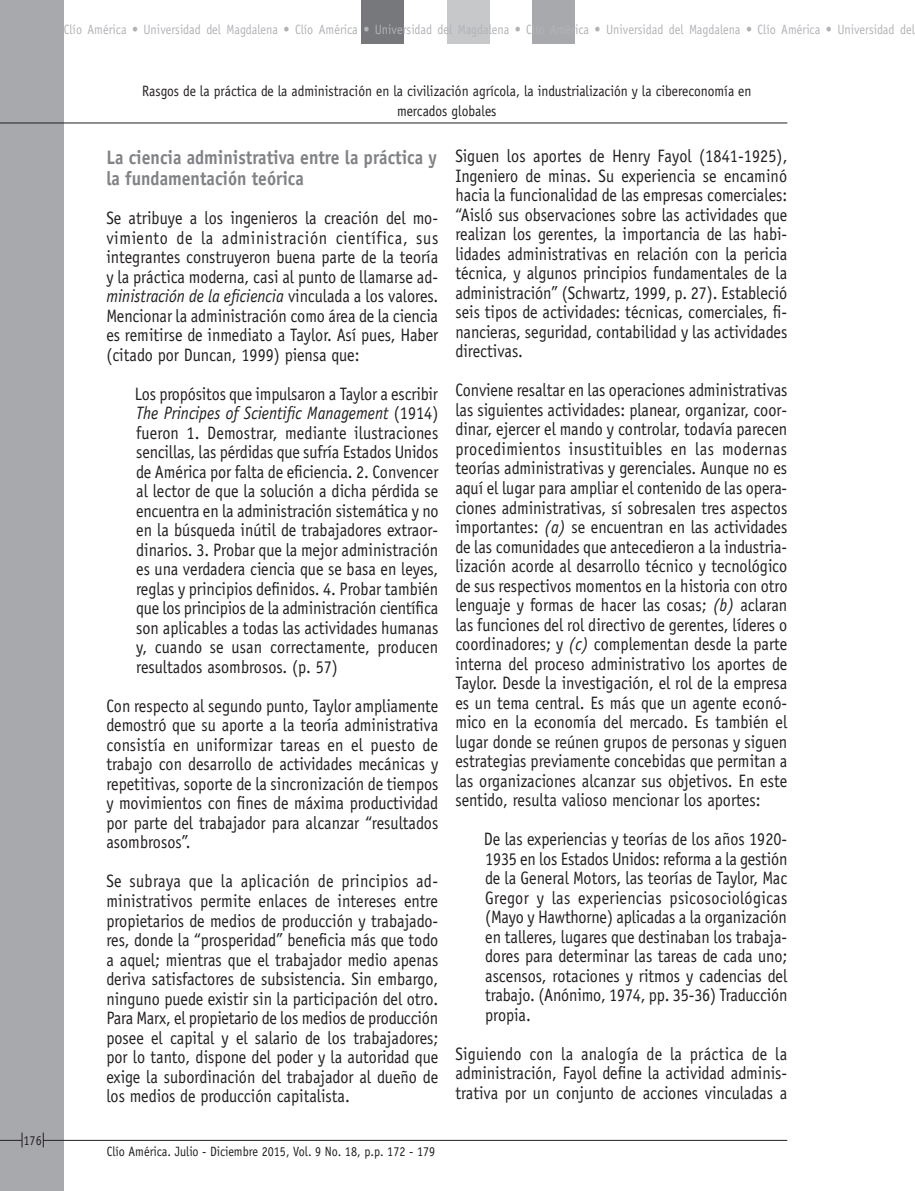
<style>
.page{position:relative;width:915px;height:1191px;background:#fff}
.page>*{position:absolute;margin:0;border:0;box-sizing:border-box;transform-origin:0 0}
.t1{font:700 19.5px/21px "Officina Sans";color:#808285;scale:.9 1}
.t2{font:18px/19.5px "Officina Sans";color:#231f20;text-align:justify;scale:.9 1}
.t3{font:15px/19.8px "Officina Sans";color:#231f20;text-align:center;scale:.9 1}
.t4{font:13.5px "Officina Sans";color:#b2b3b7;scale:.9 1}
.t5{font:13.5px "Officina Sans";color:#231f20;scale:.9 1}
.s1{font-style:italic}
</style>
<div class="page">
<div style="left:0;top:0;width:64px;height:1191px;background:#a8a9ad"></div>
<hr style="left:43px;top:1140px;width:744px;height:1px;background:#231f20">
<div style="left:361px;top:0;width:43px;height:44px;background:#76787b"></div>
<div style="left:531px;top:0;width:43px;height:44px;background:#a8a9ad"></div>
<div style="left:446px;top:0;width:43px;height:44px;background:#c7c8ca"></div>
<svg style="left:43px;top:1132px;width:1px;height:15px"></svg>
<svg style="left:0;top:1132px;width:23px;height:15px"></svg>
<hr style="left:0;top:123px;width:787px;height:1px;background:#231f20">
<p class="t5" style="left:24px;top:1132px;width:22px">176</p>
<p class="t4" style="left:64px;top:21px;width:946px">Clío América • Universidad del Magdalena • Clío América • Universidad del Magdalena • Clío América • Universidad del Magdalena • Clío América • Universidad del</p>
<p class="t3" style="left:142px;top:81px;width:678px">Rasgos de la práctica de la administración en la civilización agrícola, la industrialización y la cibereconomía en mercados globales</p>
<p class="t1" style="left:106px;top:147px;width:368px">La ciencia administrativa entre la práctica y la fundamentación teórica</p>
<p class="t2" style="left:106px;top:208px;width:370px">Se atribuye a los ingenieros la creación del mo&shy;vimiento de la administración científica, sus integrantes construyeron buena parte de la teoría y la práctica moderna, casi al punto de llamarse ad&shy;<span class="s1">ministración de la eficiencia</span> vinculada a los valores.<br>Mencionar la administración como área de la ciencia es remitirse de inmediato a Taylor. Así pues, Haber (citado por Duncan, 1999) piensa que:</p>
<p class="t2" style="left:135px;top:384px;width:339px">Los propósitos que impulsaron a Taylor a escribir <span class="s1">The Principes of Scientific Management</span> (1914) fueron 1. Demostrar, mediante ilustraciones sencillas, las pérdidas que sufría Estados Unidos de América por falta de eficiencia. 2. Convencer al lector de que la solución a dicha pérdida se encuentra en la administración sistemática y no en la búsqueda inútil de trabajadores extraor&shy;dinarios. 3. Probar que la mejor administración es una verdadera ciencia que se basa en leyes, reglas y principios definidos. 4. Probar también que los principios de la administración científica son aplicables a todas las actividades humanas y, cuando se usan correctamente, producen resultados asombrosos. (p. 57)</p>
<p class="t2" style="left:106px;top:696px;width:370px">Con respecto al segundo punto, Taylor ampliamente demostró que su aporte a la teoría administrativa consistía en uniformizar tareas en el puesto de trabajo con desarrollo de actividades mecánicas y repetitivas, soporte de la sincronización de tiempos y movimientos con fines de máxima productividad por parte del trabajador para alcanzar “resultados asombrosos”.</p>
<p class="t2" style="left:106px;top:871px;width:370px">Se subraya que la aplicación de principios ad&shy;ministrativos permite enlaces de intereses entre propietarios de medios de producción y trabajado&shy;res, donde la “prosperidad” beneficia más que todo a aquel; mientras que el trabajador medio apenas deriva satisfactores de subsistencia. Sin embargo, ninguno puede existir sin la participación del otro.<br>Para Marx, el propietario de los medios de producción posee el capital y el salario de los trabajadores; por lo tanto, dispone del poder y la autoridad que exige la subordinación del trabajador al dueño de los medios de producción capitalista.</p>
<p class="t2" style="left:455px;top:146px;width:370px">Siguen los aportes de Henry Fayol (1841-1925), Ingeniero de minas. Su experiencia se encaminó hacia la funcionalidad de las empresas comerciales: “Aisló sus observaciones sobre las actividades que realizan los gerentes, la importancia de las habi&shy;lidades administrativas en relación con la pericia técnica, y algunos principios fundamentales de la administración” (Schwartz, 1999, p. 27). Estableció seis tipos de actividades: técnicas, comerciales, fi&shy;nancieras, seguridad, contabilidad y las actividades directivas.</p>
<p class="t2" style="left:455px;top:381px;width:370px">Conviene resaltar en las operaciones administrativas las siguientes actividades: planear, organizar, coor&shy;dinar, ejercer el mando y controlar, todavía parecen procedimientos insustituibles en las modernas teorías administrativas y gerenciales. Aunque no es aquí el lugar para ampliar el contenido de las opera&shy;ciones administrativas, sí sobresalen tres aspectos importantes: <span class="s1">(a)</span> se encuentran en las actividades de las comunidades que antecedieron a la industria&shy;lización acorde al desarrollo técnico y tecnológico de sus respectivos momentos en la historia con otro lenguaje y formas de hacer las cosas; <span class="s1">(b)</span> aclaran las funciones del rol directivo de gerentes, líderes o coordinadores; y <span class="s1">(c)</span> complementan desde la parte interna del proceso administrativo los aportes de Taylor. Desde la investigación, el rol de la empresa es un tema central. Es más que un agente econó&shy;mico en la economía del mercado. Es también el lugar donde se reúnen grupos de personas y siguen estrategias previamente concebidas que permitan a las organizaciones alcanzar sus objetivos. En este sentido, resulta valioso mencionar los aportes:</p>
<p class="t2" style="left:483px;top:829px;width:339px">De las experiencias y teorías de los años 1920- 1935 en los Estados Unidos: reforma a la gestión de la General Motors, las teorías de Taylor, Mac Gregor y las experiencias psicosociológicas (Mayo y Hawthorne) aplicadas a la organización en talleres, lugares que destinaban los trabaja&shy;dores para determinar las tareas de cada uno; ascensos, rotaciones y ritmos y cadencias del trabajo. (Anónimo, 1974, pp. 35-36) Traducción propia.</p>
<p class="t2" style="left:455px;top:1044px;width:370px">Siguiendo con la analogía de la práctica de la administración, Fayol define la actividad adminis&shy;trativa por un conjunto de acciones vinculadas a</p>
<p class="t5" style="left:107px;top:1144px;width:366px">Clío América. Julio - Diciembre 2015, Vol. 9 No. 18, p.p. 172 - 179</p>
</div>
